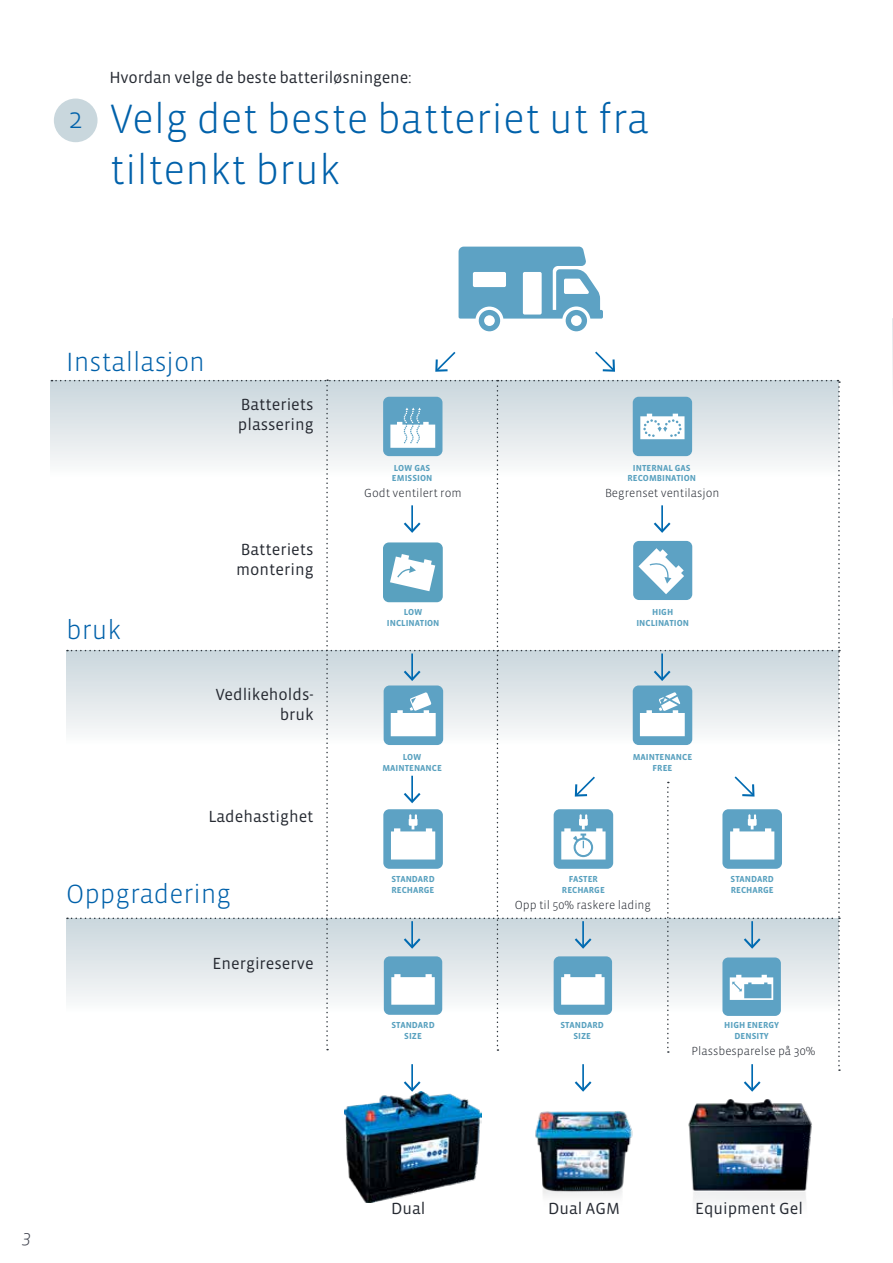
<style>
.page{position:relative;width:893px;height:1263px;background:#fff}
.page>*{position:absolute;margin:0;border:0;box-sizing:border-box;transform-origin:0 0}
.t1{font:300 42px/50.4px "Vista Sans OT";color:#0061aa}
.t2{font:300 28.35px "Vista Sans OT";color:#0061aa}
.t3{font:300 27px "Vista Sans OT";color:#0061aa}
.t4{font:italic 300 18px "Vista Sans OT";color:#424550}
.t5{font:16.5px/19.8px "Vista Sans OT";color:#262a32}
.t6{font:300 12px "Vista Sans OT";color:#262a32}
.t7{font:700 9px/10.6px "Vista Sans OT";color:#59a1bf;text-align:center}
</style>
<div class="page">
<svg style="left:892px;top:318px;width:1px;height:63px"></svg>
<img style="left:535px;top:1111px;width:98px;height:85px">
<img style="left:688px;top:1099px;width:124px;height:103px">
<img style="left:344px;top:1092px;width:138px;height:111px">
<svg style="left:459px;top:247px;width:144px;height:84px"></svg>
<hr style="left:411px;top:1064px;width:2px;height:25px;background:#006ab1">
<svg style="left:404px;top:1081px;width:16px;height:11px"></svg>
<hr style="left:582px;top:1064px;width:2px;height:25px;background:#006ab1">
<svg style="left:575px;top:1081px;width:16px;height:11px"></svg>
<hr style="left:751px;top:1064px;width:2px;height:25px;background:#006ab1">
<svg style="left:744px;top:1081px;width:16px;height:11px"></svg>
<svg style="left:435px;top:351px;width:21px;height:21px"></svg>
<svg style="left:595px;top:351px;width:20px;height:21px"></svg>
<div style="left:54px;top:99px;width:44px;height:43px;background:#c9d7dd;border-radius:50%"></div>
<svg style="left:51px;top:379px;width:789px;height:692px"></svg>
<h2 class="t2" style="left:69px;top:104px;width:16px">2</h2>
<h3 class="t5" style="left:109px;top:68px;width:304px">Hvordan velge de beste batteriløsningene:</h3>
<h1 class="t1" style="left:109px;top:95px;width:541px">Velg det beste batteriet ut fra tiltenkt bruk</h1>
<h3 class="t3" style="left:66px;top:348px;width:140px">Installasjon</h3>
<h3 class="t5" style="left:238px;top:395px;width:77px">Batteriets plassering</h3>
<h3 class="t3" style="left:66px;top:616px;width:56px">bruk</h3>
<h3 class="t5" style="left:236px;top:540px;width:79px">Batteriets montering</h3>
<h3 class="t5" style="left:216px;top:685px;width:100px;text-align:right">Vedlikeholds&shy;bruk</h3>
<h3 class="t5" style="left:208px;top:806px;width:107px">Ladehastighet</h3>
<h3 class="t3" style="left:66px;top:880px;width:166px">Oppgradering</h3>
<h3 class="t5" style="left:213px;top:954px;width:102px">Energireserve</h3>
<p class="t7" style="left:392px;top:462px;width:42px;text-align:left">LOW GAS<br>EMISSION</p>
<p class="t7" style="left:627px;top:462px;width:70px">INTERNAL GAS<br>RECOMBINATION</p>
<h3 class="t6" style="left:364px;top:487px;width:99px">Godt ventilert rom</h3>
<h3 class="t6" style="left:605px;top:487px;width:116px">Begrenset ventilasjon</h3>
<p class="t7" style="left:387px;top:607px;width:54px">LOW<br>INCLINATION</p>
<p class="t7" style="left:382px;top:752px;width:61px">LOW<br>MAINTENANCE</p>
<p class="t7" style="left:636px;top:607px;width:54px">HIGH<br>INCLINATION</p>
<p class="t7" style="left:633px;top:752px;width:61px">MAINTENANCE<br>FREE</p>
<p class="t7" style="left:391px;top:874px;width:45px;text-align:left">STANDARD<br>RECHARGE</p>
<p class="t7" style="left:730px;top:874px;width:45px;text-align:left">STANDARD<br>RECHARGE</p>
<p class="t7" style="left:562px;top:874px;width:44px">FASTER<br>RECHARGE</p>
<p class="t7" style="left:391px;top:1020px;width:45px">STANDARD<br>SIZE</p>
<h3 class="t6" style="left:515px;top:899px;width:138px">Opp til 50% raskere lading</h3>
<p class="t7" style="left:560px;top:1020px;width:45px">STANDARD<br>SIZE</p>
<p class="t7" style="left:724px;top:1020px;width:56px">HIGH ENERGY<br>DENSITY</p>
<h3 class="t6" style="left:691px;top:1044px;width:125px">Plassbesparelse på 30%</h3>
<h3 class="t4" style="left:22px;top:1228px;width:10px">3</h3>
<h3 class="t5" style="left:391px;top:1198px;width:36px">Dual</h3>
<h3 class="t5" style="left:548px;top:1198px;width:73px">Dual AGM</h3>
<h3 class="t5" style="left:695px;top:1198px;width:110px">Equipment Gel</h3>
</div>
